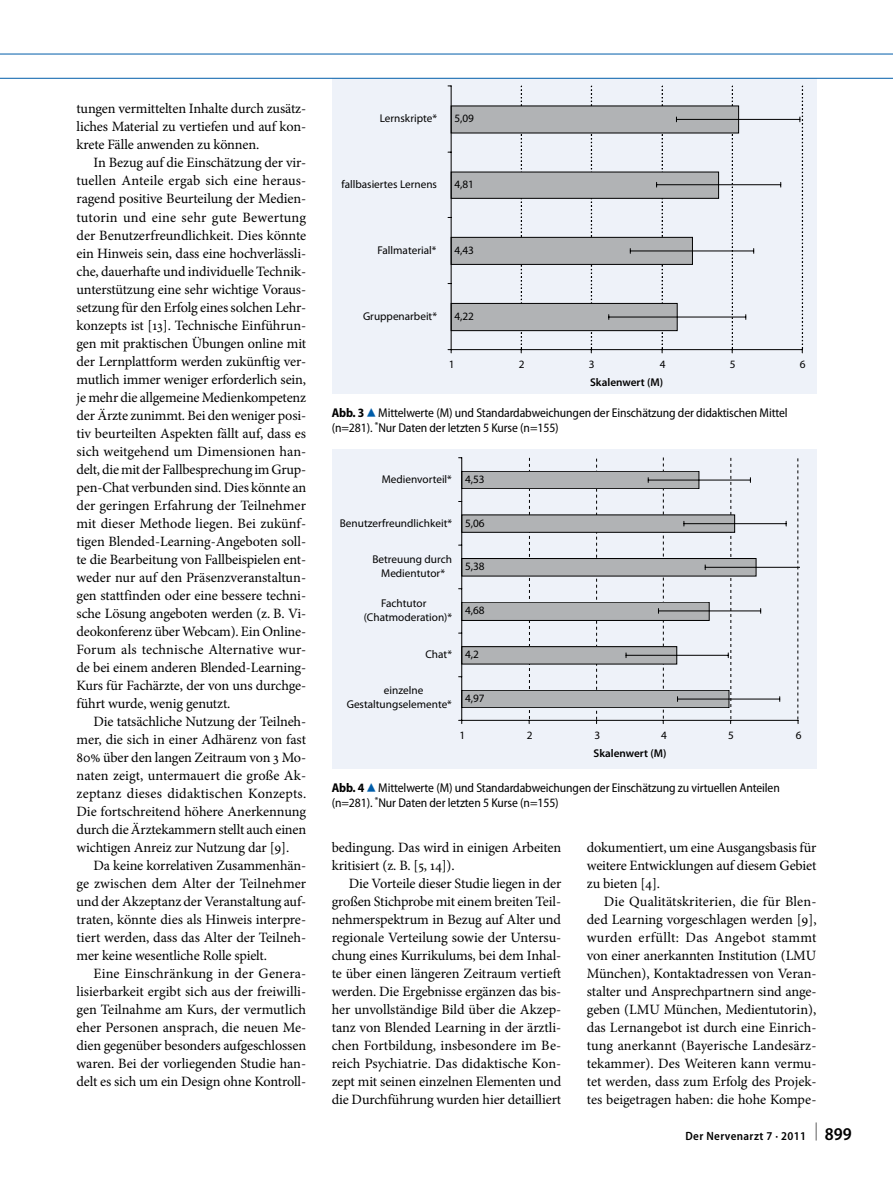
<style>
.page{position:relative;width:893px;height:1187px;background:#fff}
.page>*{position:absolute;margin:0;border:0;box-sizing:border-box;transform-origin:0 0}
.t1{font:14.25px/18px "Minion Pro";letter-spacing:-.01em;color:#000;text-align:justify}
.t2{font:semi-condensed 12.75px/15px "Myriad Pro";letter-spacing:-.01em;color:#000}
.t3{font:600 semi-condensed 12px "Myriad Pro";letter-spacing:.03em;color:#000}
.t4{font:11.25px/13.5px "Myriad Pro";color:#000}
.t5{font:600 11.25px "Myriad Pro";color:#000}
.s1{font-weight:700}
.s2{font-family:"S Buttons";font-stretch:normal;font-size:14.25px;color:#005da9}
.s3{font-size:18px}
</style>
<div class="page">
<div style="left:332px;top:78px;width:484px;height:315px;background:#eef2f9"></div>
<div style="left:521px;top:86px;width:1px;height:264px;border:1px dashed #000"></div>
<div style="left:591px;top:86px;width:1px;height:264px;border:1px dashed #000"></div>
<div style="left:662px;top:86px;width:1px;height:264px;border:1px dashed #000"></div>
<div style="left:732px;top:86px;width:1px;height:264px;border:1px dashed #000"></div>
<div style="left:802px;top:86px;width:1px;height:264px;border:1px dashed #000"></div>
<div style="left:451px;top:303px;width:227px;height:28px;background:#b1b3b5;border:1px solid #000"></div>
<div style="left:451px;top:237px;width:242px;height:28px;background:#b1b3b5;border:1px solid #000"></div>
<div style="left:451px;top:172px;width:268px;height:27px;background:#b1b3b5;border:1px solid #000"></div>
<div style="left:451px;top:106px;width:288px;height:27px;background:#b1b3b5"></div>
<hr style="left:677px;top:316px;width:69px;height:1px;background:#000">
<hr style="left:692px;top:250px;width:62px;height:1px;background:#000">
<hr style="left:719px;top:184px;width:62px;height:1px;background:#000">
<hr style="left:739px;top:119px;width:61px;height:1px;background:#000">
<hr style="left:609px;top:316px;width:68px;height:1px;background:#000">
<hr style="left:630px;top:250px;width:62px;height:1px;background:#000">
<hr style="left:657px;top:184px;width:62px;height:1px;background:#000">
<hr style="left:676px;top:119px;width:63px;height:1px;background:#000">
<hr style="left:451px;top:349px;width:351px;height:1px;background:#000">
<hr style="left:451px;top:86px;width:1px;height:263px;background:#000">
<div style="left:332px;top:449px;width:484px;height:319px;background:#eef2f9"></div>
<div style="left:462px;top:690px;width:267px;height:17px;background:#b1b3b5"></div>
<div style="left:462px;top:690px;width:267px;height:18px;border:1px solid #000"></div>
<div style="left:462px;top:646px;width:215px;height:18px;background:#b1b3b5"></div>
<div style="left:462px;top:646px;width:215px;height:18px;border:1px solid #000"></div>
<div style="left:462px;top:602px;width:247px;height:18px;background:#b1b3b5"></div>
<div style="left:462px;top:558px;width:294px;height:18px;background:#b1b3b5"></div>
<div style="left:462px;top:558px;width:294px;height:18px;border:1px solid #000"></div>
<div style="left:461px;top:514px;width:274px;height:18px;background:#b1b3b5"></div>
<div style="left:462px;top:471px;width:237px;height:17px;background:#b1b3b5"></div>
<div style="left:462px;top:471px;width:237px;height:18px;border:1px solid #000"></div>
<hr style="left:729px;top:698px;width:51px;height:1px;background:#000">
<hr style="left:677px;top:655px;width:51px;height:1px;background:#000">
<hr style="left:709px;top:610px;width:52px;height:1px;background:#000">
<hr style="left:756px;top:567px;width:44px;height:1px;background:#000">
<hr style="left:735px;top:523px;width:51px;height:1px;background:#000">
<hr style="left:699px;top:479px;width:51px;height:1px;background:#000">
<hr style="left:677px;top:698px;width:52px;height:1px;background:#000">
<hr style="left:626px;top:655px;width:51px;height:1px;background:#000">
<hr style="left:658px;top:610px;width:51px;height:1px;background:#000">
<hr style="left:705px;top:567px;width:51px;height:1px;background:#000">
<hr style="left:684px;top:523px;width:51px;height:1px;background:#000">
<hr style="left:648px;top:479px;width:51px;height:1px;background:#000">
<hr style="left:462px;top:720px;width:336px;height:1px;background:#000">
<svg style="left:529px;top:458px;width:1px;height:265px"></svg>
<svg style="left:596px;top:458px;width:1px;height:265px"></svg>
<svg style="left:658px;top:457px;width:6px;height:266px"></svg>
<svg style="left:728px;top:458px;width:3px;height:265px"></svg>
<svg style="left:797px;top:458px;width:2px;height:265px"></svg>
<hr style="left:461px;top:457px;width:1px;height:263px;background:#000">
<hr style="left:0;top:54px;width:892px;height:1px;background:#005da9">
<hr style="left:0;top:78px;width:892px;height:1px;background:#005da9">
<p class="t1" style="left:77px;top:100px;width:231px">tungen vermittelten Inhalte durch zusätz&shy;liches Material zu vertiefen und auf kon&shy;krete Fälle anwenden zu können.</p>
<p class="t1" style="left:77px;top:154px;width:231px;text-indent:17px">In Bezug auf die Einschätzung der vir&shy;tuellen Anteile ergab sich eine heraus&shy;ragend positive Beurteilung der Medien&shy;tutorin und eine sehr gute Bewertung der Benutzerfreundlichkeit. Dies könnte ein Hinweis sein, dass eine hochverlässli&shy;che, dauerhafte und individuelle Technik&shy;unterstützung eine sehr wichtige Voraus&shy;setzung für den Erfolg eines solchen Lehr&shy;konzepts ist [13]. Technische Einführun&shy;gen mit praktischen Übungen online mit der Lernplattform werden zukünftig ver&shy;mutlich immer weniger erforderlich sein, je mehr die allgemeine Medienkompetenz der Ärzte zunimmt. Bei den weniger posi&shy;tiv beurteilten Aspekten fällt auf, dass es sich weitgehend um Dimensionen han&shy;delt, die mit der Fallbesprechung im Grup&shy;pen-Chat verbunden sind. Dies könnte an der geringen Erfahrung der Teilnehmer mit dieser Methode liegen. Bei zukünf&shy;tigen Blended-Learning-Angeboten soll&shy;te die Bearbeitung von Fallbeispielen ent&shy;weder nur auf den Präsenzveranstaltun&shy;gen stattfinden oder eine bessere techni&shy;sche Lösung angeboten werden (z. B. Vi&shy;deokonferenz über Webcam). Ein Online-Forum als technische Alternative wur&shy;de bei einem anderen Blended-Learning-Kurs für Fachärzte, der von uns durchge&shy;führt wurde, wenig genutzt.</p>
<p class="t1" style="left:77px;top:712px;width:231px;text-indent:17px">Die tatsächliche Nutzung der Teilneh&shy;mer, die sich in einer Adhärenz von fast 80% über den langen Zeitraum von 3 Mo&shy;naten zeigt, untermauert die große Ak&shy;zeptanz dieses didaktischen Konzepts.<br>Die fortschreitend höhere Anerkennung durch die Ärztekammern stellt auch einen wichtigen Anreiz zur Nutzung dar [9].</p>
<p class="t1" style="left:77px;top:856px;width:231px;text-indent:17px">Da keine korrelativen Zusammenhän&shy;ge zwischen dem Alter der Teilnehmer und der Akzeptanz der Veranstaltung auf&shy;traten, könnte dies als Hinweis interpre&shy;tiert werden, dass das Alter der Teilneh&shy;mer keine wesentliche Rolle spielt.</p>
<p class="t1" style="left:77px;top:964px;width:231px;text-indent:17px">Eine Einschränkung in der Genera&shy;lisierbarkeit ergibt sich aus der freiwilli&shy;gen Teilnahme am Kurs, der vermutlich eher Personen ansprach, die neuen Me&shy;dien gegenüber besonders aufgeschlossen waren. Bei der vorliegenden Studie han&shy;delt es sich um ein Design ohne Kontroll-</p>
<p class="t4" style="left:380px;top:111px;width:59px">Lernskripte*</p>
<p class="t4" style="left:454px;top:112px;width:21px">5,09</p>
<p class="t4" style="left:341px;top:177px;width:97px">fallbasiertes Lernens</p>
<p class="t4" style="left:454px;top:177px;width:21px">4,81</p>
<p class="t4" style="left:378px;top:243px;width:60px">Fallmaterial*</p>
<p class="t4" style="left:454px;top:243px;width:21px">4,43</p>
<p class="t4" style="left:363px;top:309px;width:75px">Gruppenarbeit*</p>
<p class="t4" style="left:454px;top:309px;width:21px">4,22</p>
<p class="t4" style="left:449px;top:357px;width:7px">1</p>
<p class="t4" style="left:519px;top:357px;width:7px">2</p>
<p class="t4" style="left:589px;top:357px;width:7px">3</p>
<p class="t4" style="left:660px;top:357px;width:7px">4</p>
<p class="t4" style="left:730px;top:357px;width:7px">5</p>
<p class="t4" style="left:800px;top:357px;width:7px">6</p>
<p class="t5" style="left:590px;top:375px;width:75px">Skalenwert (M)</p>
<p class="t2" style="left:332px;top:405px;width:458px"><span class="s1">Abb. 3</span><span class="s2">8</span>Mittelwerte (M) und Standardabweichungen der Einschätzung der didaktischen Mittel (n=281). <sup>*</sup>Nur Daten der letzten 5 Kurse (n=155)</p>
<p class="t4" style="left:382px;top:472px;width:72px">Medienvorteil*</p>
<p class="t4" style="left:465px;top:472px;width:21px">4,53</p>
<p class="t4" style="left:340px;top:516px;width:114px">Benutzerfreundlichkeit*</p>
<p class="t4" style="left:373px;top:552px;width:81px;text-align:center">Betreuung durch<br>Medientutor*</p>
<p class="t4" style="left:364px;top:596px;width:90px;text-indent:17px">Fachtutor (Chatmoderation)*</p>
<p class="t4" style="left:465px;top:516px;width:21px">5,06</p>
<p class="t4" style="left:465px;top:559px;width:21px">5,38</p>
<p class="t4" style="left:465px;top:603px;width:21px">4,68</p>
<p class="t4" style="left:425px;top:647px;width:28px">Chat*</p>
<p class="t4" style="left:465px;top:647px;width:15px">4,2</p>
<p class="t4" style="left:347px;top:683px;width:107px;text-indent:37px">einzelne<br>Gestaltungselemente*</p>
<p class="t4" style="left:465px;top:691px;width:21px">4,97</p>
<p class="t4" style="left:459px;top:728px;width:7px">1</p>
<p class="t4" style="left:527px;top:728px;width:7px">2</p>
<p class="t4" style="left:594px;top:728px;width:7px">3</p>
<p class="t4" style="left:661px;top:728px;width:7px">4</p>
<p class="t4" style="left:728px;top:728px;width:7px">5</p>
<p class="t4" style="left:796px;top:728px;width:7px">6</p>
<p class="t5" style="left:593px;top:746px;width:75px">Skalenwert (M)</p>
<p class="t2" style="left:332px;top:780px;width:450px"><span class="s1">Abb. 4</span><span class="s2">8</span>Mittelwerte (M) und Standardabweichungen der Einschätzung zu virtuellen Anteilen (n=281). <sup>*</sup>Nur Daten der letzten 5 Kurse (n=155)</p>
<p class="t1" style="left:332px;top:838px;width:231px">bedingung. Das wird in einigen Arbeiten kritisiert (z. B. [5, 14]).</p>
<p class="t1" style="left:332px;top:874px;width:231px;text-indent:17px">Die Vorteile dieser Studie liegen in der großen Stichprobe mit einem breiten Teil&shy;nehmerspektrum in Bezug auf Alter und regionale Verteilung sowie der Untersu&shy;chung eines Kurrikulums, bei dem Inhal&shy;te über einen längeren Zeitraum vertieft werden. Die Ergebnisse ergänzen das bis&shy;her unvollständige Bild über die Akzep&shy;tanz von Blended Learning in der ärztli&shy;chen Fortbildung, insbesondere im Be&shy;reich Psychiatrie. Das didaktische Kon&shy;zept mit seinen einzelnen Elementen und die Durchführung wurden hier detailliert</p>
<p class="t1" style="left:587px;top:838px;width:231px">dokumentiert, um eine Ausgangsbasis für weitere Entwicklungen auf diesem Gebiet zu bieten [4].</p>
<p class="t1" style="left:587px;top:892px;width:231px;text-indent:17px">Die Qualitätskriterien, die für Blen&shy;ded Learning vorgeschlagen werden [9], wurden erfüllt: Das Angebot stammt von einer anerkannten Institution (LMU München), Kontaktadressen von Veran&shy;stalter und Ansprechpartnern sind ange&shy;geben (LMU München, Medientutorin), das Lernangebot ist durch eine Einrich&shy;tung anerkannt (Bayerische Landesärz&shy;tekammer). Des Weiteren kann vermu&shy;tet werden, dass zum Erfolg des Projek&shy;tes beigetragen haben: die hohe Kompe-</p>
<p class="t3" style="left:685px;top:1129px;width:168px">Der Nervenarzt 7 · 2011 <sup>|</sup> <span class="s3">899</span></p>
</div>
